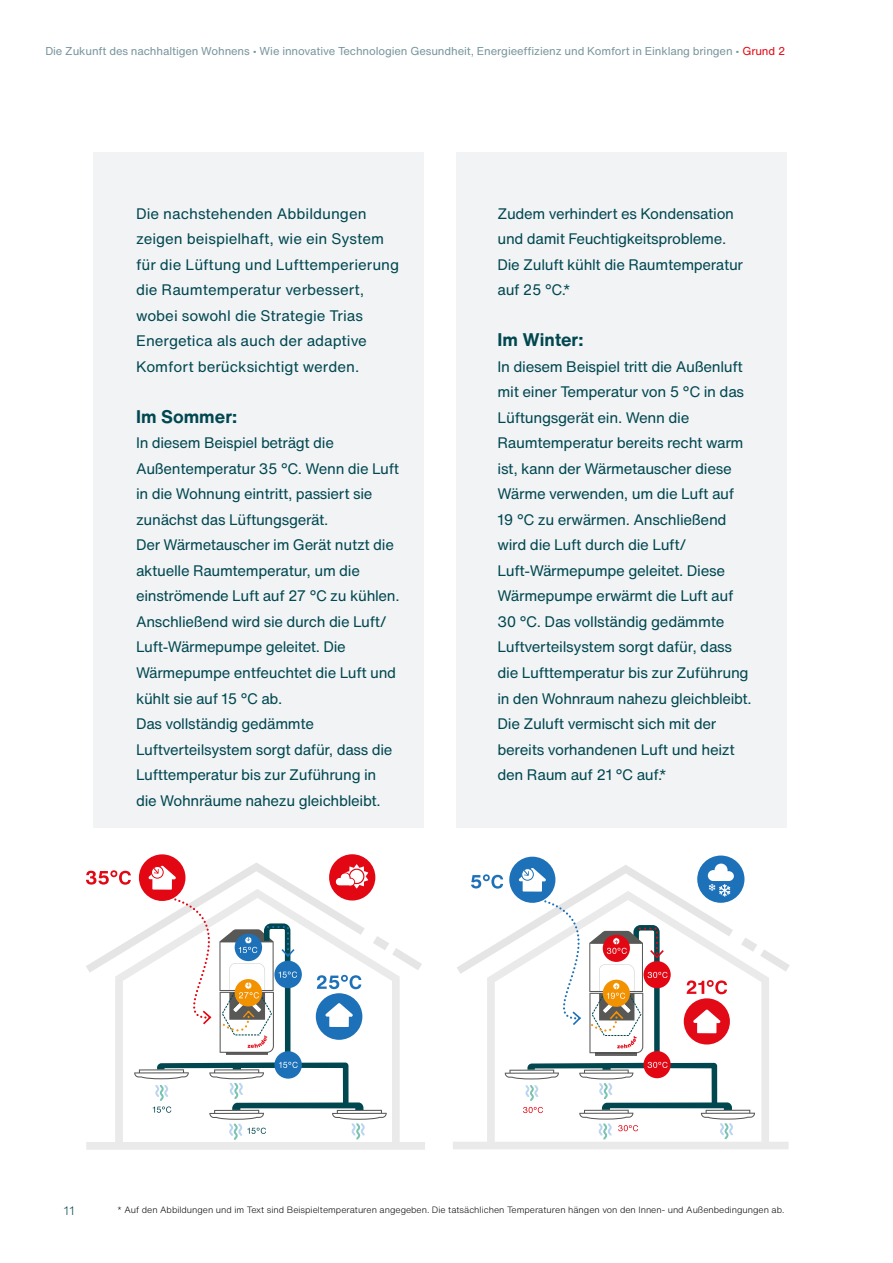
<style>
.page{position:relative;width:893px;height:1263px;background:#fff}
.page>*{position:absolute;margin:0;border:0;box-sizing:border-box;transform-origin:0 0}
.t1{font:700 18px "Helvetica Now Text";color:#00474f}
.t2{font:15px/25.5px "Helvetica Now Text";letter-spacing:-.02em;color:#00474f}
.t3{font:15px/25.5px "Helvetica Now Text";color:#00474f}
.t4{font:300 12px "Helvetica Now Text";color:#00474f}
.t5{font:11.25px "Helvetica Now Text";letter-spacing:-.01em;color:#78959d}
.t6{font:300 9px "Helvetica Now Text";color:#000}
.s1{color:#e30613}
</style>
<div class="page">
<div style="left:93px;top:152px;width:330px;height:675px;background:#f1f3f5"></div>
<div style="left:456px;top:152px;width:331px;height:675px;background:#f1f3f5"></div>
<svg style="left:453px;top:1139px;width:336px;height:10px;fill:#ebeaea"></svg>
<div style="left:697px;top:855px;width:47px;height:48px;background:#1d71b8;border-radius:50%"></div>
<svg style="left:509px;top:856px;width:46px;height:47px"></svg>
<svg style="left:457px;top:863px;width:333px;height:276px"></svg>
<svg style="left:86px;top:1140px;width:339px;height:10px;fill:#ebeaea"></svg>
<div style="left:329px;top:854px;width:46px;height:46px;background:#e30613;border-radius:50%"></div>
<div style="left:139px;top:854px;width:47px;height:47px;background:#e30613;border-radius:50%"></div>
<svg style="left:86px;top:862px;width:336px;height:278px"></svg>
<p class="t5" style="left:45px;top:43px;width:741px">Die Zukunft des nachhaltigen Wohnens • Wie innovative Technologien Gesundheit, Energieeffizienz und Komfort in Einklang bringen • <span class="s1">Grund 2</span></p>
<p class="t3" style="left:136px;top:200px;width:265px">Die nachstehenden Abbildungen zeigen beispielhaft, wie ein System für die Lüftung und Lufttemperierung die Raumtemperatur verbessert, wobei sowohl die Strategie Trias Energetica als auch der adaptive Komfort berücksichtigt werden.</p>
<p class="t1" style="left:136px;top:403px;width:103px">Im Sommer:</p>
<p class="t2" style="left:136px;top:430px;width:265px">In diesem Beispiel beträgt die Außentemperatur 35 °C. Wenn die Luft in die Wohnung eintritt, passiert sie zunächst das Lüftungsgerät.<br>Der Wärmetauscher im Gerät nutzt die aktuelle Raumtemperatur, um die einströmende Luft auf 27 °C zu kühlen.<br>Anschließend wird sie durch die Luft/ Luft-Wärmepumpe geleitet. Die Wärmepumpe entfeuchtet die Luft und kühlt sie auf 15 °C ab.<br>Das vollständig gedämmte Luftverteilsystem sorgt dafür, dass die Lufttemperatur bis zur Zuführung in die Wohnräume nahezu gleichbleibt.</p>
<p class="t2" style="left:497px;top:200px;width:247px">Zudem verhindert es Kondensation und damit Feuchtigkeitsprobleme.<br>Die Zuluft kühlt die Raumtemperatur auf 25 °C.*</p>
<p class="t1" style="left:497px;top:326px;width:88px">Im Winter:</p>
<p class="t2" style="left:497px;top:353px;width:256px">In diesem Beispiel tritt die Außenluft mit einer Temperatur von 5 °C in das Lüftungsgerät ein. Wenn die Raumtemperatur bereits recht warm ist, kann der Wärmetauscher diese Wärme verwenden, um die Luft auf 19 °C zu erwärmen. Anschließend wird die Luft durch die Luft/ Luft-Wärmepumpe geleitet. Diese Wärmepumpe erwärmt die Luft auf 30 °C. Das vollständig gedämmte Luftverteilsystem sorgt dafür, dass die Lufttemperatur bis zur Zuführung in den Wohnraum nahezu gleichbleibt.<br>Die Zuluft vermischt sich mit der bereits vorhandenen Luft und heizt den Raum auf 21 °C auf.*</p>
<p class="t4" style="left:64px;top:1201px;width:12px">11</p>
<p class="t6" style="left:117px;top:1203px;width:669px">* Auf den Abbildungen und im Text sind Beispieltemperaturen angegeben. Die tatsächlichen Temperaturen hängen von den Innen- und Außenbedingungen ab.</p>
</div>
